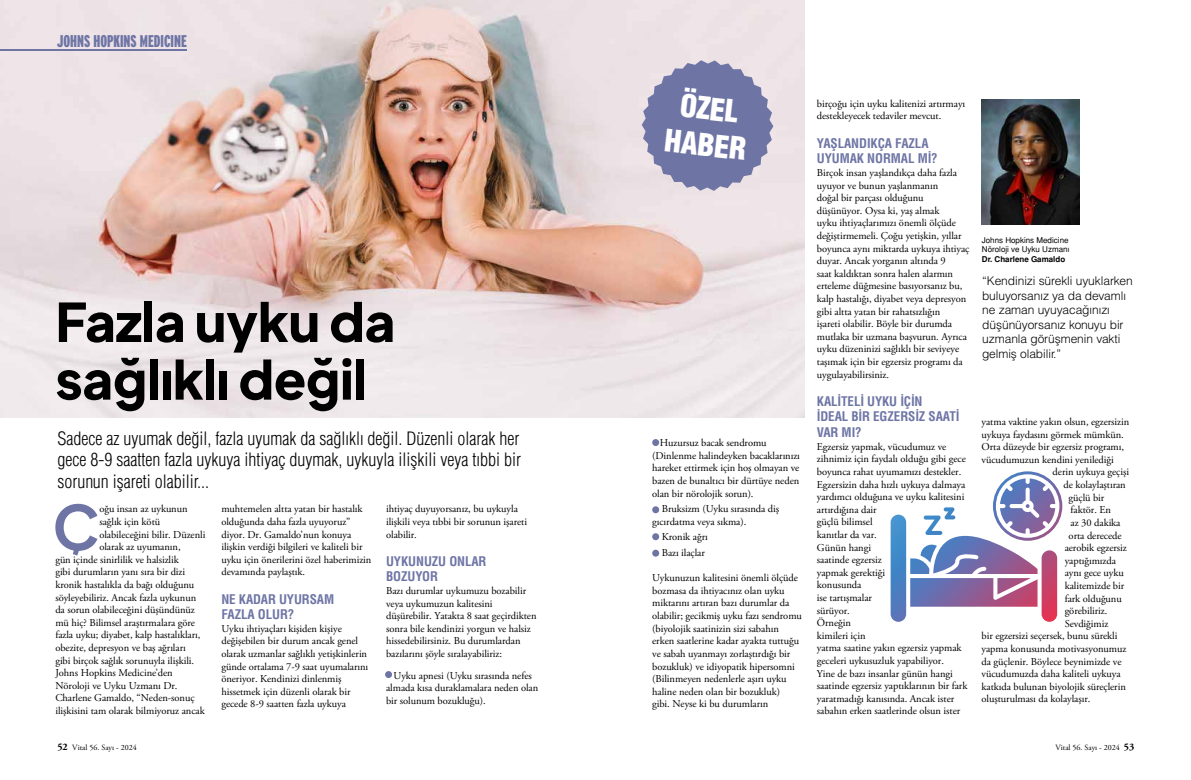
<style>
.page{position:relative;width:1191px;height:780px;background:#fff}
.page>*{position:absolute;margin:0;border:0;box-sizing:border-box;transform-origin:0 0}
.t1{font:700 61.2px "Eudoxus Sans";color:#6e75a5}
.t2{font:800 53px/57.6px "Eudoxus Sans";letter-spacing:-.005em;color:#000}
.t3{font:30.3px/36.3px "Helvetica Condensed Black Tr";color:#fff;text-align:center}
.t4{font:18px/21.6px "Helvetica Condensed Light Tr";color:#000;text-align:justify}
.t5{font:900 extra-condensed 17px "Interstate";color:#6e75a5}
.t6{font:13px/15.6px "Helvetica Cond Bold Tr";letter-spacing:-.005em;color:#6e75a5}
.t7{font:12px/14.4px "Helvetica Light Normal Tr";letter-spacing:-.005em;color:#000}
.t8{font:10.5px/12.6px "Adobe Garamond Pro";letter-spacing:-.005em;color:#000}
.t9{font:8px/9.6px "Helvetica Normal Tr";color:#000}
.t10{font:8px "Adobe Garamond Pro";color:#000}
.t11{font:700 8px "Helvetica Tr";color:#000}
.s1{font-weight:700;font-size:10px}
</style>
<div class="page">
<img style="left:0;top:0;width:805px;height:417px">
<hr style="left:0;top:50px;width:187px;height:1px;background:#6e75a5">
<img style="left:981px;top:99px;width:98px;height:125px">
<svg style="left:73px;top:545px;width:7px;height:10px"></svg>
<svg style="left:890px;top:471px;width:172px;height:150px"></svg>
<div style="left:385px;top:671px;width:7px;height:7px;background:#6e75a5;border-radius:50%"></div>
<div style="left:652px;top:549px;width:7px;height:7px;background:#6e75a5;border-radius:50%"></div>
<div style="left:652px;top:533px;width:7px;height:7px;background:#6e75a5;border-radius:50%"></div>
<div style="left:652px;top:506px;width:7px;height:7px;background:#6e75a5;border-radius:50%"></div>
<div style="left:652px;top:439px;width:7px;height:7px;background:#6e75a5;border-radius:50%"></div>
<svg style="left:641px;top:60px;width:132px;height:131px;background:#8e91b5"></svg>
<h3 class="t5" style="left:57px;top:32px;width:131px">JOHNS HOPKINS MEDICINE</h3>
<h2 class="t2" style="left:55px;top:291px;width:341px">Fazla uyku da sağlıklı değil</h2>
<h3 class="t4" style="left:57px;top:427px;width:465px">Sadece az uyumak değil, fazla uyumak da sağlıklı değil. Düzenli olarak her gece 8-9 saatten fazla uykuya ihtiyaç duymak, uykuyla ilişkili veya tıbbi bir sorunun işareti olabilir...</h3>
<h1 class="t1" style="left:52px;top:476px;width:49px">C</h1>
<p class="t8" style="left:99px;top:503px;width:90px">oğu insan az uykunun</p>
<p class="t8" style="left:99px;top:515px;width:62px">sağlık için kötü</p>
<p class="t8" style="left:99px;top:528px;width:107px">olabileceğini bilir. Düzenli</p>
<p class="t8" style="left:99px;top:541px;width:83px">olarak az uyumanın,</p>
<p class="t8" style="left:55px;top:553px;width:125px">gün içinde sinirlilik ve halsizlik</p>
<p class="t8" style="left:55px;top:566px;width:131px">gibi durumların yanı sıra bir dizi</p>
<p class="t8" style="left:55px;top:578px;width:140px">kronik hastalıkla da bağı olduğunu</p>
<p class="t8" style="left:55px;top:591px;width:142px">söyleyebiliriz. Ancak fazla uykunun</p>
<p class="t8" style="left:55px;top:604px;width:141px">da sorun olabileceğini düşündünüz</p>
<p class="t8" style="left:55px;top:616px;width:141px">mü hiç? Bilimsel araştırmalara göre</p>
<p class="t8" style="left:55px;top:629px;width:147px">fazla uyku; diyabet, kalp hastalıkları,</p>
<p class="t8" style="left:55px;top:641px;width:132px">obezite, depresyon ve baş ağrıları</p>
<p class="t8" style="left:55px;top:654px;width:140px">gibi birçok sağlık sorunuyla ilişkili.</p>
<p class="t8" style="left:55px;top:667px;width:119px">Johns Hopkins Medicine’den</p>
<p class="t8" style="left:55px;top:679px;width:124px">Nöroloji ve Uyku Uzmanı Dr.</p>
<p class="t8" style="left:55px;top:692px;width:141px">Charlene Gamaldo, “Neden-sonuç</p>
<p class="t8" style="left:55px;top:704px;width:151px">ilişkisini tam olarak bilmiyoruz ancak</p>
<p class="t8" style="left:221px;top:503px;width:151px">muhtemelen altta yatan bir hastalık olduğunda daha fazla uyuyoruz” diyor. Dr. Gamaldo’nun konuya ilişkin verdiği bilgileri ve kaliteli bir uyku için önerilerini özel haberimizin devamında paylaştık.</p>
<p class="t6" style="left:221px;top:591px;width:114px">NE KADAR UYURSAM<br>FAZLA OLUR?</p>
<p class="t8" style="left:221px;top:622px;width:148px">Uyku ihtiyaçları kişiden kişiye değişebilen bir durum ancak genel olarak uzmanlar sağlıklı yetişkinlerin günde ortalama 7-9 saat uyumalarını öneriyor. Kendinizi dinlenmiş hissetmek için düzenli olarak bir gecede 8-9 saatten fazla uykuya</p>
<p class="t8" style="left:386px;top:503px;width:142px">ihtiyaç duyuyorsanız, bu uykuyla ilişkili veya tıbbi bir sorunun işareti olabilir.</p>
<p class="t6" style="left:386px;top:553px;width:102px">UYKUNUZU ONLAR<br>BOZUYOR</p>
<p class="t8" style="left:386px;top:584px;width:152px">Bazı durumlar uykumuzu bozabilir veya uykumuzun kalitesini düşürebilir. Yatakta 8 saat geçirdikten sonra bile kendinizi yorgun ve halsiz hissedebilirsiniz. Bu durumlardan bazılarını şöyle sıralayabiliriz:</p>
<p class="t8" style="left:386px;top:669px;width:154px;text-indent:8px">Uyku apnesi (Uyku sırasında nefes almada kısa duraklamalara neden olan bir solunum bozukluğu).</p>
<h3 class="t3" style="left:671px;top:85px;width:83px;rotate:7deg">ÖZEL<br>HABER</h3>
<p class="t8" style="left:652px;top:437px;width:149px;text-indent:8px">Huzursuz bacak sendromu (Dinlenme halindeyken bacaklarınızı hareket ettirmek için hoş olmayan ve bazen de bunaltıcı bir dürtüye neden olan bir nörolojik sorun).</p>
<p class="t8" style="left:652px;top:503px;width:128px;text-indent:10px">Bruksizm (Uyku sırasında diş gıcırdatma veya sıkma).</p>
<p class="t8" style="left:661px;top:529px;width:48px;line-height:15.6px">Kronik ağrı<br>Bazı ilaçlar</p>
<p class="t8" style="left:652px;top:572px;width:151px">Uykunuzun kalitesini önemli ölçüde bozmasa da ihtiyacınız olan uyku miktarını artıran bazı durumlar da olabilir; gecikmiş uyku fazı sendromu (biyolojik saatinizin sizi sabahın erken saatlerine kadar ayakta tuttuğu ve sabah uyanmayı zorlaştırdığı bir bozukluk) ve idiyopatik hipersomni (Bilinmeyen nedenlerle aşırı uyku haline neden olan bir bozukluk)<br>gibi. Neyse ki bu durumların</p>
<p class="t8" style="left:817px;top:98px;width:150px">birçoğu için uyku kalitenizi artırmayı destekleyecek tedaviler mevcut.</p>
<p class="t6" style="left:817px;top:135px;width:122px">YAŞLANDIKÇA FAZLA<br>UYUMAK NORMAL Mİ?</p>
<p class="t8" style="left:817px;top:167px;width:154px">Birçok insan yaşlandıkça daha fazla uyuyor ve bunun yaşlanmanın<br>doğal bir parçası olduğunu düşünüyor. Oysa ki, yaş almak<br>uyku ihtiyaçlarımızı önemli ölçüde değiştirmemeli. Çoğu yetişkin, yıllar boyunca aynı miktarda uykuya ihtiyaç duyar. Ancak yorganın altında 9<br>saat kaldıktan sonra halen alarmın erteleme düğmesine basıyorsanız bu, kalp hastalığı, diyabet veya depresyon gibi altta yatan bir rahatsızlığın<br>işareti olabilir. Böyle bir durumda mutlaka bir uzmana başvurun. Ayrıca uyku düzeninizi sağlıklı bir seviyeye taşımak için bir egzersiz programı da uygulayabilirsiniz.</p>
<p class="t6" style="left:817px;top:393px;width:144px">KALİTELİ UYKU İÇİN<br>İDEAL BİR EGZERSİZ SAATİ<br>VAR MI?</p>
<p class="t8" style="left:817px;top:440px;width:152px">Egzersiz yapmak, vücudumuz ve zihnimiz için faydalı olduğu gibi gece boyunca rahat uyumamızı destekler.<br>Egzersizin daha hızlı uykuya dalmaya yardımcı olduğuna ve uyku kalitesini artırdığına dair<br>güçlü bilimsel<br>kanıtlar da var.<br>Günün hangi<br>saatinde egzersiz<br>yapmak gerektiği<br>konusunda<br>ise tartışmalar<br>sürüyor.<br>Örneğin<br>kimileri için<br>yatma saatine yakın egzersiz yapmak geceleri uykusuzluk yapabiliyor.<br>Yine de bazı insanlar günün hangi saatinde egzersiz yaptıklarının bir fark yaratmadığı kanısında. Ancak ister sabahın erken saatlerinde olsun ister</p>
<p class="t9" style="left:982px;top:235px;width:89px">Johns Hopkins Medicine<br>Nöroloji ve Uyku Uzmanı</p>
<p class="t11" style="left:982px;top:254px;width:85px">Dr. Charlene Gamaldo</p>
<p class="t7" style="left:982px;top:274px;width:152px">“Kendinizi sürekli uyuklarken buluyorsanız ya da devamlı ne zaman uyuyacağınızı düşünüyorsanız konuyu bir uzmanla görüşmenin vakti gelmiş olabilir.”</p>
<p class="t8" style="left:981px;top:416px;width:149px">yatma vaktine yakın olsun, egzersizin</p>
<p class="t8" style="left:981px;top:428px;width:144px">uykuya faydasını görmek mümkün.</p>
<p class="t8" style="left:981px;top:441px;width:144px">Orta düzeyde bir egzersiz programı,</p>
<p class="t8" style="left:981px;top:453px;width:134px">vücudumuzun kendini yenilediği</p>
<p class="t8" style="left:1052px;top:466px;width:78px">derin uykuya geçişi</p>
<p class="t8" style="left:1063px;top:479px;width:64px">de kolaylaştıran</p>
<p class="t8" style="left:1068px;top:491px;width:37px">güçlü bir</p>
<p class="t8" style="left:1070px;top:504px;width:42px">faktör. En</p>
<p class="t8" style="left:1070px;top:516px;width:51px">az 30 dakika</p>
<p class="t8" style="left:1068px;top:529px;width:54px">orta derecede</p>
<p class="t8" style="left:1064px;top:542px;width:64px">aerobik egzersiz</p>
<p class="t8" style="left:1064px;top:554px;width:53px">yaptığımızda</p>
<p class="t8" style="left:1064px;top:567px;width:61px">aynı gece uyku</p>
<p class="t8" style="left:1064px;top:579px;width:61px">kalitemizde bir</p>
<p class="t8" style="left:1064px;top:592px;width:59px">fark olduğunu</p>
<p class="t8" style="left:1064px;top:605px;width:44px">görebiliriz.</p>
<p class="t8" style="left:1064px;top:617px;width:45px">Sevdiğimiz</p>
<p class="t8" style="left:981px;top:630px;width:137px">bir egzersizi seçersek, bunu sürekli</p>
<p class="t8" style="left:981px;top:642px;width:146px">yapma konusunda motivasyonumuz</p>
<p class="t8" style="left:981px;top:655px;width:141px">da güçlenir. Böylece beynimizde ve</p>
<p class="t8" style="left:981px;top:668px;width:141px">vücudumuzda daha kaliteli uykuya</p>
<p class="t8" style="left:981px;top:680px;width:146px">katkıda bulunan biyolojik süreçlerin</p>
<p class="t8" style="left:981px;top:693px;width:110px">oluşturulması da kolaylaşır.</p>
<p class="t10" style="left:57px;top:743px;width:81px"><span class="s1">52</span> Vital 56. Sayı - 2024</p>
<p class="t10" style="left:1055px;top:743px;width:80px">Vital 56. Sayı - 2024 <span class="s1">53</span></p>
</div>
